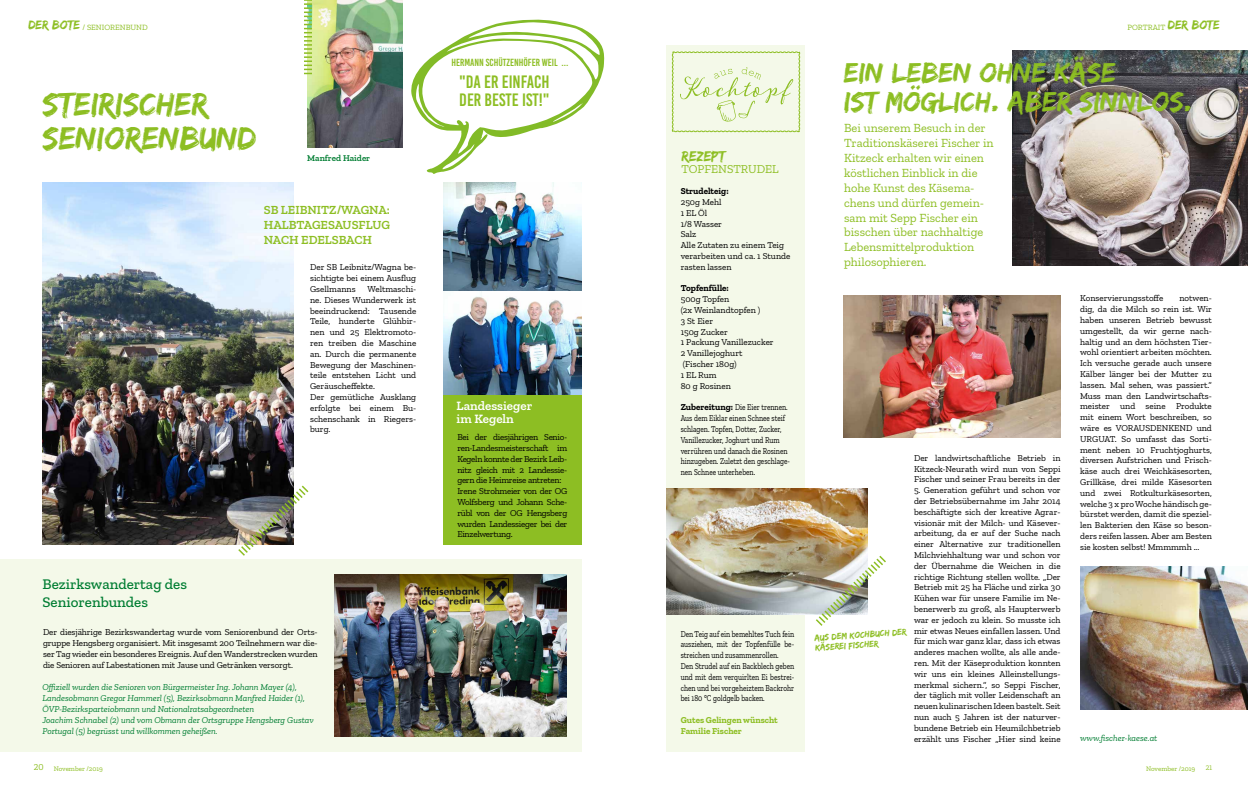
<style>
.page{position:relative;width:1248px;height:794px;background:#fff}
.page>*{position:absolute;margin:0;border:0;box-sizing:border-box;transform-origin:0 0}
.t1{font:33.6px/33.6px "Edo SZ";color:#8dbe23}
.t2{font:29.1px/29.1px "Edo SZ";color:#8dbe23}
.t3{font:17.9px/17.9px "Bebas Kai";color:#8dbe23}
.t4{font:500 15px/18px "Zilla Slab";color:#007d32}
.t5{font:15px "Edo SZ";color:#8dbe23}
.t6{font:600 13px/13px "Zilla Slab";color:#fff}
.t7{font:13px "Edo SZ";color:#8dbe23}
.t8{font:600 12.6px/15.1px "Zilla Slab";color:#8dbe23;text-align:justify}
.t9{font:12.4px/14.9px "Zilla Slab";color:#8dbe23}
.t10{font:12px "Zilla Slab";color:#8dbe23}
.t11{font:10.3px "Bebas Kai";color:#8dbe23}
.t12{font:9.2px/9.9px "Edo SZ";color:#8dbe23}
.t13{font:9px/10.8px "Zilla Slab";color:#000;text-align:justify}
.t14{font:9px/10.8px "Zilla Slab";color:#000;scale:.8 1}
.t15{font:italic 9px/10.8px "Zilla Slab";color:#007d32}
.t16{font:9px/10.8px "Zilla Slab";letter-spacing:-.03em;color:#000}
.t17{font:700 9px/10.8px "Zilla Slab";color:#8dbe23}
.t18{font:700 9px "Zilla Slab";color:#000}
.t19{font:600 9px "Zilla Slab";color:#007d32}
.t20{font:8px "Zilla Slab";color:#8dbe23}
.t21{font:7px "Zilla Slab";color:#8dbe23}
.s1{font-weight:700}
.s2{font-size:9px}
</style>
<div class="page">
<div style="left:443px;top:183px;width:138px;height:361px;background:#8dbe23"></div>
<img style="left:43px;top:183px;width:250px;height:361px">
<div style="left:0;top:558px;width:581px;height:193px;background:#f4f9e9"></div>
<img style="left:237px;top:484px;width:72px;height:72px">
<img style="left:334px;top:574px;width:232px;height:162px">
<img style="left:443px;top:182px;width:138px;height:212px">
<svg style="left:411px;top:19px;width:194px;height:155px"></svg>
<img style="left:308px;top:0;width:94px;height:147px">
<svg style="left:304px;top:0;width:8px;height:74px"></svg>
<div style="left:666px;top:45px;width:138px;height:706px;background:#f4f9e9"></div>
<img style="left:666px;top:489px;width:201px;height:125px">
<img style="left:814px;top:554px;width:72px;height:72px">
<svg style="left:671px;top:51px;width:129px;height:81px"></svg>
<img style="left:1012px;top:51px;width:235px;height:215px">
<img style="left:1080px;top:567px;width:167px;height:142px">
<img style="left:843px;top:295px;width:217px;height:142px">
<h3 class="t7" style="left:28px;top:17px;width:53px">DER BOTE</h3>
<h3 class="t7" style="left:1167px;top:17px;width:53px">DER BOTE</h3>
<p class="t20" style="left:82px;top:23px;width:67px">/ SENIORENBUND</p>
<p class="t20" style="left:1127px;top:23px;width:39px">PORTRAIT</p>
<h1 class="t1" style="left:43px;top:86px;width:215px">STEIRISCHER<br>SENIORENBUND</h1>
<p class="t11" style="left:451px;top:57px;width:119px">HERMANN SCHÜTZENHÖFER WEIL ...</p>
<h3 class="t3" style="left:459px;top:73px;width:92px">"DA ER EINFACH<br>DER BESTE IST!"</h3>
<p class="t19" style="left:307px;top:153px;width:64px">Manfred Haider</p>
<h3 class="t5" style="left:681px;top:147px;width:45px">REZEPT</h3>
<h3 class="t10" style="left:681px;top:162px;width:98px">TOPFENSTRUDEL</h3>
<p class="t18" style="left:680px;top:186px;width:49px">Strudelteig:</p>
<p class="t13" style="left:680px;top:197px;width:111px;text-align:left">250g Mehl<br>1 EL Öl<br>1/8 Wasser<br>Salz<br>Alle Zutaten zu einem Teig verarbeiten und ca. 1 Stunde rasten lassen</p>
<p class="t18" style="left:680px;top:283px;width:50px">Topfenfülle:</p>
<p class="t13" style="left:680px;top:294px;width:94px;text-align:left">500g Topfen<br>(2x Weinlandtopfen )<br>3 St Eier<br>150g Zucker<br>1 Packung Vanillezucker<br>2 Vanillejoghurt (Fischer 180g)<br>1 EL Rum<br>80 g Rosinen</p>
<p class="t14" style="left:680px;top:402px;width:138px"><span class="s1">Zubereitung:</span> Die Eier trennen.<br>Aus dem Eiklar einen Schnee steif schlagen. Topfen, Dotter, Zucker,<br>Vanillezucker, Joghurt und Rum verrühren und danach die Rosinen hinzugeben. Zuletzt den geschlage&shy;nen Schnee unterheben.</p>
<h3 class="t8" style="left:264px;top:202px;width:128px">SB LEIBNITZ/WAGNA:<br>HALBTAGESAUSFLUG NACH EDELSBACH</h3>
<p class="t13" style="left:310px;top:262px;width:108px">Der SB Leibnitz/Wagna be&shy;sichtigte bei einem Ausflug Gsellmanns</p>
<p class="t13" style="left:310px;top:284px;width:108px;text-align:left;text-indent:57px">Weltmaschi&shy;ne. Dieses Wunderwerk ist beeindruckend: Tausende<br>Teile, hunderte Glühbir&shy;nen und 25 Elektromoto&shy;ren treiben die Maschine an. Durch die permanente<br>Bewegung der Maschinen&shy;teile entstehen Licht und<br>Geräuscheffekte.<br>Der gemütliche Ausklang erfolgte bei einem Bu&shy;schenschank in Riegers&shy;burg.</p>
<h3 class="t6" style="left:456px;top:399px;width:77px">Landessieger im Kegeln</h3>
<p class="t16" style="left:457px;top:432px;width:111px">Bei der diesjährigen Senio&shy;ren-Landesmeisterschaft im<br>Kegeln konnte der Bezirk Leib&shy;nitz gleich mit 2 Landessie&shy;gern die Heimreise antreten:<br>Irene Strohmeier von der OG<br>Wolfsberg und Johann Sche&shy;rübl von der OG Hengsberg wurden Landessieger bei der<br>Einzelwertung.</p>
<h3 class="t4" style="left:43px;top:575px;width:146px">Bezirkswandertag des<br>Seniorenbundes</h3>
<p class="t13" style="left:43px;top:627px;width:276px">Der diesjährige Bezirkswandertag wurde vom Seniorenbund der Orts&shy;gruppe Hengsberg organisiert. Mit insgesamt 200 Teilnehmern war die&shy;ser Tag wieder ein besonderes Ereignis. Auf den Wanderstrecken wurden die Senioren auf Labestationen mit Jause und Getränken versorgt.</p>
<p class="t15" style="left:43px;top:682px;width:272px">Offiziell wurden die Senioren von Bürgermeister Ing. Johann Mayer (4), Landesobmann Gregor Hammerl (5), Bezirksobmann Manfred Haider (1), ÖVP-Bezirksparteiobmann und Nationalratsabgeordneten<br>Joachim Schnabel (2) und vom Obmann der Ortsgruppe Hengsberg Gustav Portugal (5) begrüsst und willkommen geheißen.</p>
<p class="t14" style="left:680px;top:628px;width:143px">Den Teig auf ein bemehltes Tuch fein ausziehen, mit der Topfenfülle be&shy;streichen und zusammenrollen.<br>Den Strudel auf ein Backblech geben und mit dem verquirlten Ei bestrei&shy;chen und bei vorgeheiztem Backrohr bei 180 °C goldgelb backen.</p>
<p class="t17" style="left:680px;top:714px;width:99px">Gutes Gelingen wünscht<br>Familie Fischer</p>
<h2 class="t2" style="left:843px;top:57px;width:350px">EIN LEBEN OHNE KÄSE<br>IST MÖGLICH. ABER SINNLOS.</h2>
<p class="t9" style="left:844px;top:121px;width:151px">Bei unserem Besuch in der<br>Traditionskäserei Fischer in<br>Kitzeck erhalten wir einen köstlichen Einblick in die hohe Kunst des Käsema&shy;chens und dürfen gemein&shy;sam mit Sepp Fischer ein bisschen über nachhaltige<br>Lebensmittelproduktion philosophieren.</p>
<p class="t13" style="left:1080px;top:293px;width:85px">Konservierungsstoffe</p>
<p class="t13" style="left:1080px;top:293px;width:133px;text-indent:99px">notwen&shy;dig, da die Milch so rein ist. Wir haben unseren Betrieb bewusst umgestellt, da wir gerne nach&shy;haltig und an dem höchsten Tier&shy;wohl orientiert arbeiten möchten.<br>Ich versuche gerade auch unsere Kälber länger bei der Mutter zu lassen. Mal sehen, was passiert.“ Muss man den Landwirtschafts&shy;meister und seine Produkte mit einem Wort beschreiben, so wäre es VORAUSDENKEND und URGUAT. So umfasst das Sorti&shy;ment neben 10 Fruchtjoghurts, diversen Aufstrichen und Frisch&shy;käse auch drei Weichkäsesorten, Grillkäse, drei milde Käsesorten und zwei Rotkulturkäsesorten, welche 3 x pro Woche händisch ge&shy;bürstet werden, damit die speziel&shy;len Bakterien den Käse so beson&shy;ders reifen lassen. Aber am Besten sie kosten selbst! Mmmmmh ...</p>
<p class="t13" style="left:913px;top:452px;width:148px">Der landwirtschaftliche Betrieb in Kitzeck-Neurath wird nun von Seppi Fischer und seiner Frau bereits in der</p>
<p class="t13" style="left:913px;top:485px;width:148px">5. Generation geführt und schon vor der Betriebsübernahme im Jahr 2014 beschäftigte sich der kreative Agrar&shy;visionär mit der Milch- und Käsever&shy;arbeitung, da er auf der Suche nach einer Alternative zur traditionellen Milchviehhaltung war und schon vor der Übernahme die Weichen in die richtige Richtung stellen wollte. „Der Betrieb mit 25 ha Fläche und zirka 30<br>Kühen war für unsere Familie im Ne&shy;benerwerb zu groß, als Haupterwerb war er jedoch zu klein. So musste ich mir etwas Neues einfallen lassen. Und für mich war ganz klar, dass ich etwas anderes machen wollte, als alle ande&shy;ren. Mit der Käseproduktion konnten wir uns ein kleines Alleinstellungs&shy;merkmal sichern.“, so Seppi Fischer, der täglich mit voller Leidenschaft an neuen kulinarischen Ideen bastelt. Seit nun auch 5 Jahren ist der naturver&shy;bundene Betrieb ein Heumilchbetrieb erzählt uns Fischer „Hier sind keine</p>
<p class="t12" style="left:814px;top:633px;width:94px;rotate:-4deg">AUS DEM KOCHBUCH DER<br>KÄSEREI FISCHER</p>
<p class="t15" style="left:1080px;top:733px;width:79px">www.fischer-kaese.at</p>
<p class="t21" style="left:34px;top:764px;width:70px"><span class="s2">20</span> November /2019</p>
<p class="t21" style="left:1145px;top:764px;width:51px">November /2019</p>
<p class="t21" style="left:1205px;top:764px;width:8px">21</p>
</div>
